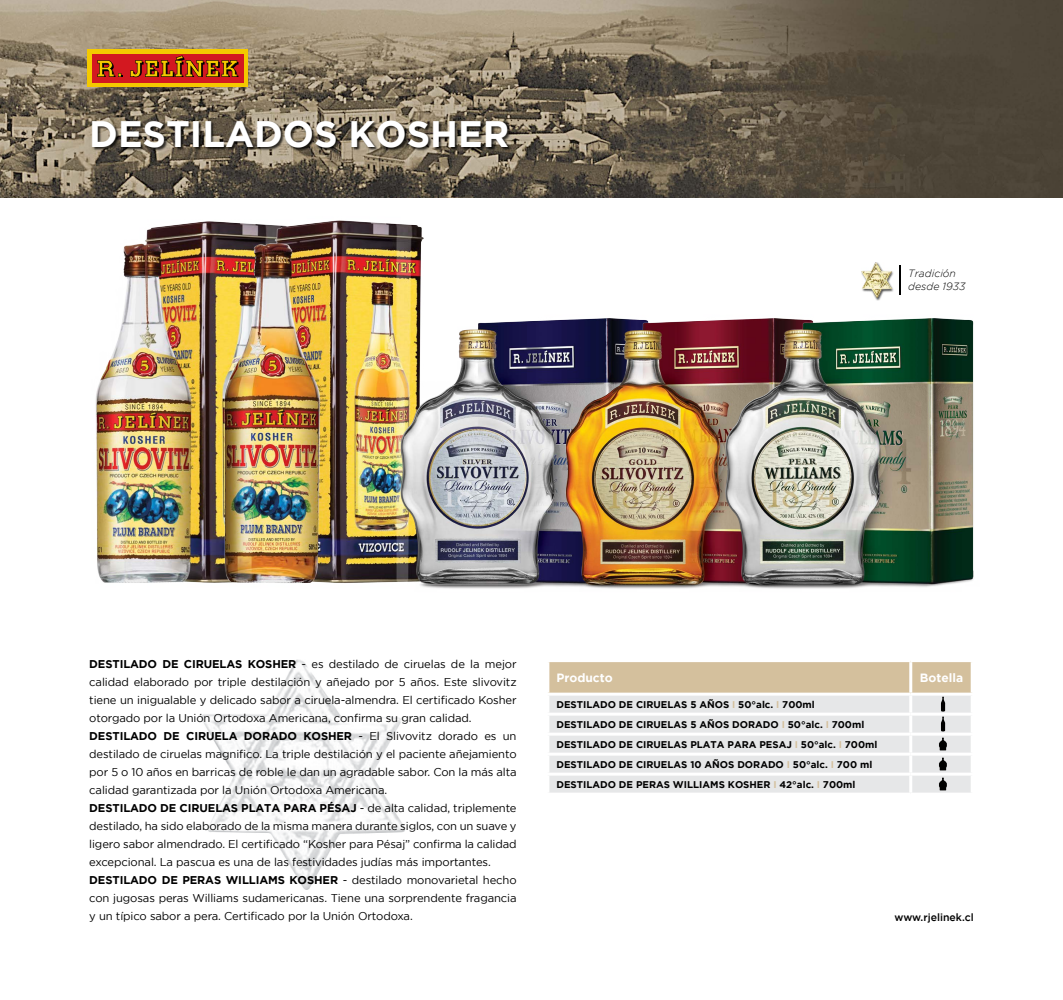
<style>
.page{position:relative;width:1063px;height:1000px;background:#fff}
.page>*{position:absolute;margin:0;border:0;box-sizing:border-box;transform-origin:0 0}
.t1{font:700 36.75px "Gotham";color:#fff}
.t2{font:700 12px "Gotham";color:#fff}
.t3{font:11.25px/18px "Gotham";letter-spacing:-.01em;color:#000}
.t4{font:italic 300 10.5px/12.6px "Gotham";color:#000}
.t5{font:500 10.5px "Gotham";color:#000}
.t6{font:700 9.75px/20px "Gotham";color:#000}
.s1{font-weight:700}
.s2{color:#d4c09d}
</style>
<div class="page">
<img style="left:95px;top:223px;width:96px;height:360px">
<img style="left:191px;top:220px;width:233px;height:363px">
<img style="left:0;top:0;width:1063px;height:198px">
<div style="left:93px;top:121px;width:419px;height:30px;background:#000;opacity:.75"></div>
<img style="left:201px;top:659px;width:203px;height:230px">
<svg style="left:899px;top:265px;width:1px;height:21px"></svg>
<div style="left:861px;top:262px;width:33px;height:39px;background:#000;opacity:.75"></div>
<img style="left:861px;top:262px;width:30px;height:24px">
<img style="left:365px;top:286px;width:166px;height:303px">
<img style="left:531px;top:318px;width:160px;height:271px">
<img style="left:691px;top:286px;width:283px;height:303px">
<div style="left:88px;top:49px;width:160px;height:38px;background:#f4c900"></div>
<div style="left:92px;top:54px;width:152px;height:28px;background:#d31820"></div>
<svg style="left:97px;top:60px;width:26px;height:17px"></svg>
<svg style="left:130px;top:55px;width:109px;height:22px"></svg>
<svg style="left:548px;top:661px;width:424px;height:132px"></svg>
<h1 class="t1" style="left:89px;top:112px;width:422px">DESTILADOS KOSHER</h1>
<p class="t4" style="left:908px;top:267px;width:59px">Tradición desde 1933</p>
<p class="t3" style="left:89px;top:654px;width:429px"><span class="s1">DESTILADO DE CIRUELAS KOSHER</span> - es destilado de ciruelas de la mejor calidad elaborado por triple destilación y añejado por 5 años. Este slivovitz tiene un inigualable y delicado sabor a ciruela-almendra. El certificado Kosher otorgado por la Unión Ortodoxa Americana, confirma su gran calidad.<br><span class="s1">DESTILADO DE CIRUELA DORADO KOSHER</span> - El Slivovitz dorado es un destilado de ciruelas magnifico. La triple destilación y el paciente añejamiento por 5 o 10 años en barricas de roble le dan un agradable sabor. Con la más alta calidad garantizada por la Unión Ortodoxa Americana.<br><span class="s1">DESTILADO DE CIRUELAS PLATA PARA PÉSAJ</span> - de alta calidad, triplemente destilado, ha sido elaborado de la misma manera durante siglos, con un suave y ligero sabor almendrado. El certificado “Kosher para Pésaj” confirma la calidad excepcional. La pascua es una de las festividades judías más importantes.<br><span class="s1">DESTILADO DE PERAS WILLIAMS KOSHER</span> - destilado monovarietal hecho con jugosas peras Williams sudamericanas. Tiene una sorprendente fragancia y un típico sabor a pera. Certificado por la Unión Ortodoxa.</p>
<p class="t2" style="left:556px;top:670px;width:58px">Producto</p>
<p class="t2" style="left:920px;top:670px;width:45px">Botella</p>
<p class="t6" style="left:556px;top:693px;width:322px">DESTILADO DE CIRUELAS 5 AÑOS <span class="s2">I</span> 50°alc. <span class="s2">I</span> 700ml<br>DESTILADO DE CIRUELAS 5 AÑOS DORADO <span class="s2">I</span> 50°alc. <span class="s2">I</span> 700ml DESTILADO DE CIRUELAS PLATA PARA PESAJ <span class="s2">I</span> 50°alc. <span class="s2">I</span> 700ml DESTILADO DE CIRUELAS 10 AÑOS DORADO <span class="s2">I</span> 50°alc. <span class="s2">I</span> 700 ml DESTILADO DE PERAS WILLIAMS KOSHER <span class="s2">I</span> 42°alc. <span class="s2">I</span> 700ml</p>
<p class="t5" style="left:894px;top:911px;width:81px">www.rjelinek.cl</p>
</div>
